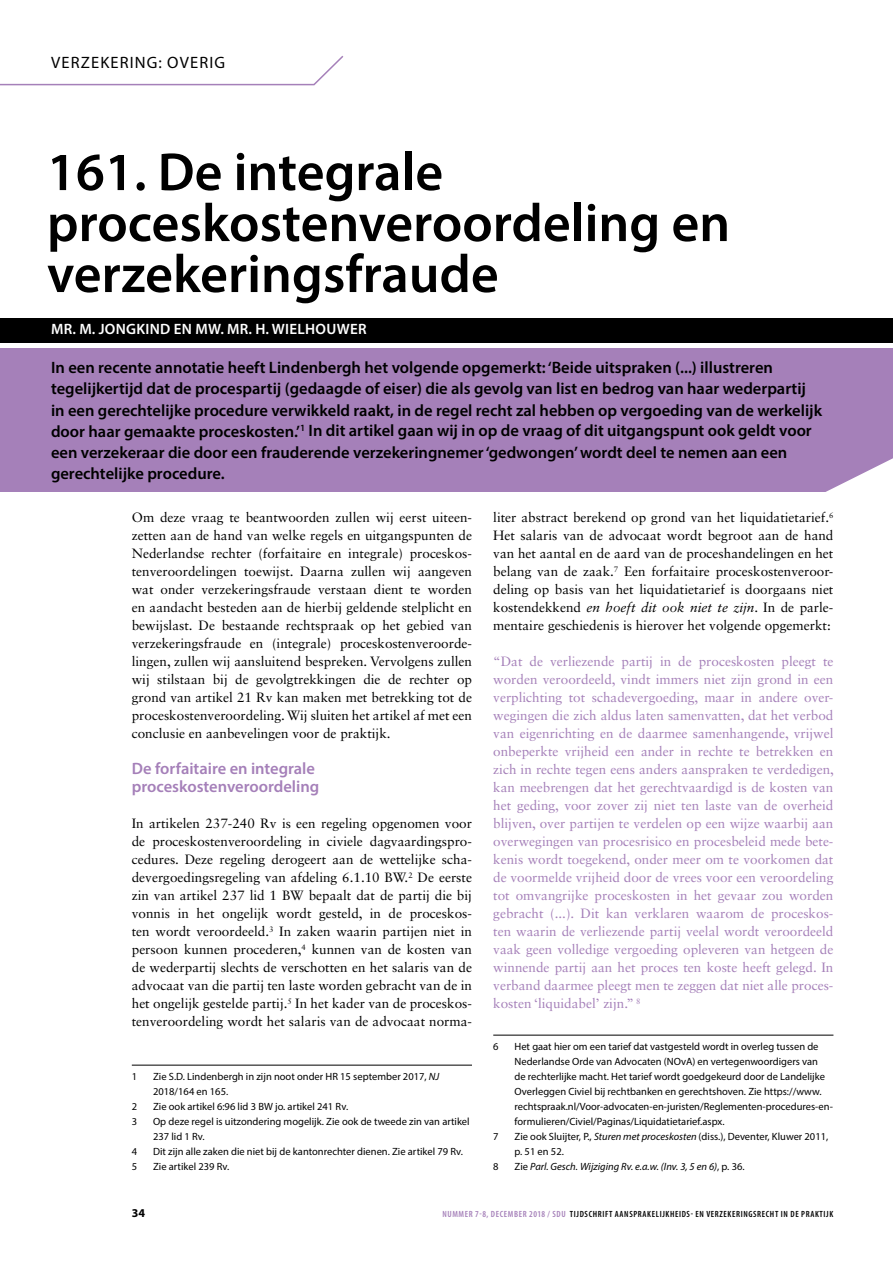
<style>
.page{position:relative;width:893px;height:1263px;background:#fff}
.page>*{position:absolute;margin:0;border:0;box-sizing:border-box;transform-origin:0 0}
.t1{font:600 54px/51px "Myriad Pro";color:#000}
.t2{font:600 16.5px/21px "Myriad Pro";color:#000}
.t3{font:600 16.5px/18px "Myriad Pro";color:#a580b9}
.t4{font:16.5px "Myriad Pro";letter-spacing:.07em;color:#000}
.t5{font:600 15px "Myriad Pro";letter-spacing:.02em;color:#fff}
.t6{font:13.5px/18px "Sabon LT Std";color:#000;text-align:justify}
.t7{font:13.5px/18px "Sabon LT Std";color:#a580b9;text-align:justify}
.t8{font:700 12px "Myriad Pro";color:#000}
.t9{font:10.5px/15px "Myriad Pro";color:#000}
.t10{font:italic 10.5px "Myriad Pro";color:#000}
.t11{font:600 condensed 9px "Myriad Pro";letter-spacing:.07em;color:#000}
.s1{font-style:italic}
.s2{font-style:normal}
.s3{color:#a580b9}
</style>
<div class="page">
<div style="left:0;top:318px;width:893px;height:24px;background:#000"></div>
<svg style="left:0;top:55px;width:344px;height:31px"></svg>
<hr style="left:132px;top:1065px;width:340px;height:1px;background:#000">
<hr style="left:493px;top:1035px;width:340px;height:1px;background:#000">
<div style="left:0;top:348px;width:893px;height:143px;background:#a580b9"></div>
<svg style="left:816px;top:491px;width:77px;height:1px"></svg>
<p class="t4" style="left:51px;top:53px;width:128px">Verzekering: ove</p>
<p class="t4" style="left:199px;top:53px;width:18px">rig</p>
<h1 class="t1" style="left:47px;top:145px;width:685px">161. De integrale proceskostenveroordeling en verzekeringsfraude</h1>
<p class="t5" style="left:51px;top:320px;width:317px">MR. M. JONGKIND EN MW. MR. H. WIELHOUWER</p>
<p class="t2" style="left:51px;top:357px;width:773px">In een recente annotatie heeft Lindenbergh het volgende opgemerkt: ‘Beide uitspraken (...) illustreren tegelijkertijd dat de procespartij (gedaagde of eiser) die als gevolg van list en bedrog van haar wederpartij in een gerechtelijke procedure verwikkeld raakt, in de regel recht zal hebben op vergoeding van de werkelijk door haar gemaakte proceskosten.’<sup>1</sup> In dit artikel gaan wij in op de vraag of dit uitgangspunt ook geldt voor een verzekeraar die door een frauderende verzekeringnemer ‘gedwongen’ wordt deel te nemen aan een gerechtelijke procedure.</p>
<p class="t6" style="left:132px;top:508px;width:342px">Om deze vraag te beantwoorden zullen wij eerst uiteen&shy;zetten aan de hand van welke regels en uitgangspunten de Nederlandse rechter (forfaitaire en integrale) proceskos&shy;tenveroordelingen toewijst. Daarna zullen wij aangeven wat onder verzekeringsfraude verstaan dient te worden en aandacht besteden aan de hierbij geldende stelplicht en bewijslast. De bestaande rechtspraak op het gebied van verzekeringsfraude en (integrale) proceskostenveroorde&shy;lingen, zullen wij aansluitend bespreken. Vervolgens zullen wij stilstaan bij de gevolgtrekkingen die de rechter op grond van artikel 21 Rv kan maken met betrekking tot de proceskostenveroordeling. Wij sluiten het artikel af met een conclusie en aanbevelingen voor de praktijk.</p>
<p class="t3" style="left:132px;top:759px;width:189px">De forfaitaire en integrale proceskostenveroordeling</p>
<p class="t6" style="left:132px;top:814px;width:342px">In artikelen 237-240 Rv is een regeling opgenomen voor de proceskostenveroordeling in civiele dagvaardingspro&shy;cedures. Deze regeling derogeert aan de wettelijke scha&shy;devergoedingsregeling van afdeling 6.1.10 BW.<sup>2</sup> De eerste zin van artikel 237 lid 1 BW bepaalt dat de partij die bij vonnis in het ongelijk wordt gesteld, in de proceskos&shy;ten wordt veroordeeld.<sup>3</sup> In zaken waarin partijen niet in persoon kunnen procederen,<sup>4</sup> kunnen van de kosten van de wederpartij slechts de verschotten en het salaris van de advocaat van die partij ten laste worden gebracht van de in het ongelijk gestelde partij.<sup>5</sup> In het kader van de proceskos&shy;tenveroordeling wordt het salaris van de advocaat norma-</p>
<p class="t9" style="left:132px;top:1069px;width:309px">1 Zie S.D. Lindenbergh in zijn noot onder HR 15 september 2017, <span class="s1">NJ</span></p>
<p class="t9" style="left:153px;top:1084px;width:77px">2018/164 en 165.</p>
<p class="t9" style="left:132px;top:1099px;width:218px">2 Zie ook artikel 6:96 lid 3 BW jo. artikel 241 Rv.</p>
<p class="t9" style="left:132px;top:1114px;width:7px">3</p>
<p class="t9" style="left:153px;top:1114px;width:318px">Op deze regel is uitzondering mogelijk. Zie ook de tweede zin van artikel<br>237 lid 1 Rv.</p>
<p class="t9" style="left:132px;top:1144px;width:7px">4</p>
<p class="t9" style="left:132px;top:1144px;width:333px;text-indent:21px">Dit zijn alle zaken die niet bij de kantonrechter dienen. Zie artikel 79 Rv.<br>5 Zie artikel 239 Rv.</p>
<p class="t6" style="left:493px;top:508px;width:342px">liter abstract berekend op grond van het liquidatietarief.<sup>6<br></sup>Het salaris van de advocaat wordt begroot aan de hand van het aantal en de aard van de proceshandelingen en het belang van de zaak.<sup>7</sup> Een forfaitaire proceskostenveroor&shy;deling op basis van het liquidatietarief is doorgaans niet kostendekkend <span class="s1">en hoeft dit ook niet te zijn</span>. In de parle&shy;mentaire geschiedenis is hierover het volgende opgemerkt:</p>
<p class="t7" style="left:493px;top:652px;width:342px">“Dat de verliezende partij in de proceskosten pleegt te worden veroordeeld, vindt immers niet zijn grond in een verplichting tot schadevergoeding, maar in andere over&shy;wegingen die zich aldus laten samenvatten, dat het verbod van eigenrichting en de daarmee samenhangende, vrijwel onbeperkte vrijheid een ander in rechte te betrekken en zich in rechte tegen eens anders aanspraken te verdedigen, kan meebrengen dat het gerechtvaardigd is de kosten van het geding, voor zover zij niet ten laste van de overheid blijven, over partijen te verdelen op een wijze waarbij aan overwegingen van procesrisico en procesbeleid mede bete&shy;kenis wordt toegekend, onder meer om te voorkomen dat de voormelde vrijheid door de vrees voor een veroordeling tot omvangrijke proceskosten in het gevaar zou worden gebracht (...). Dit kan verklaren waarom de proceskos&shy;ten waarin de verliezende partij veelal wordt veroordeeld vaak geen volledige vergoeding opleveren van hetgeen de winnende partij aan het proces ten koste heeft gelegd. In verband daarmee pleegt men te zeggen dat niet alle proces&shy;kosten ‘liquidabel’ zijn.” <sup>8</sup></p>
<p class="t9" style="left:493px;top:1039px;width:7px">6</p>
<p class="t9" style="left:514px;top:1039px;width:306px">Het gaat hier om een tarief dat vastgesteld wordt in overleg tussen de</p>
<p class="t9" style="left:514px;top:1054px;width:305px">Nederlandse Orde van Advocaten (NOvA) en vertegenwoordigers van</p>
<p class="t9" style="left:514px;top:1069px;width:312px">de rechterlijke macht. Het tarief wordt goedgekeurd door de Landelijke</p>
<p class="t9" style="left:514px;top:1084px;width:309px">Overleggen Civiel bij rechtbanken en gerechtshoven. Zie https://www.</p>
<p class="t9" style="left:514px;top:1099px;width:320px">rechtspraak.nl/Voor-advocaten-en-juristen/Reglementen-procedures-en-</p>
<p class="t9" style="left:514px;top:1114px;width:211px">formulieren/Civiel/Paginas/Liquidatietarief.aspx.</p>
<p class="t9" style="left:493px;top:1129px;width:337px">7 Zie ook Sluijter, P., <span class="s1">Sturen met proceskosten</span> (diss.), Deventer, Kluwer 2011,</p>
<p class="t9" style="left:514px;top:1144px;width:51px">p. 51 en 52.</p>
<p class="t10" style="left:493px;top:1160px;width:253px"><span class="s2">8 Z ie</span> Parl. Gesch. Wijziging Rv. e.a.w. (Inv. 3, 5 en 6)<span class="s2">, p. 36.</span></p>
<p class="t8" style="left:132px;top:1205px;width:15px">34</p>
<p class="t11" style="left:442px;top:1208px;width:392px"><span class="s3">NUMMER 7-8, DECEMBER 2018 / SDU</span> TIJDSCHRIFT AANSPRAKELIJKHEIDS- EN VERZEKERINGSRECHT IN DE PRAKTIJK</p>
</div>
